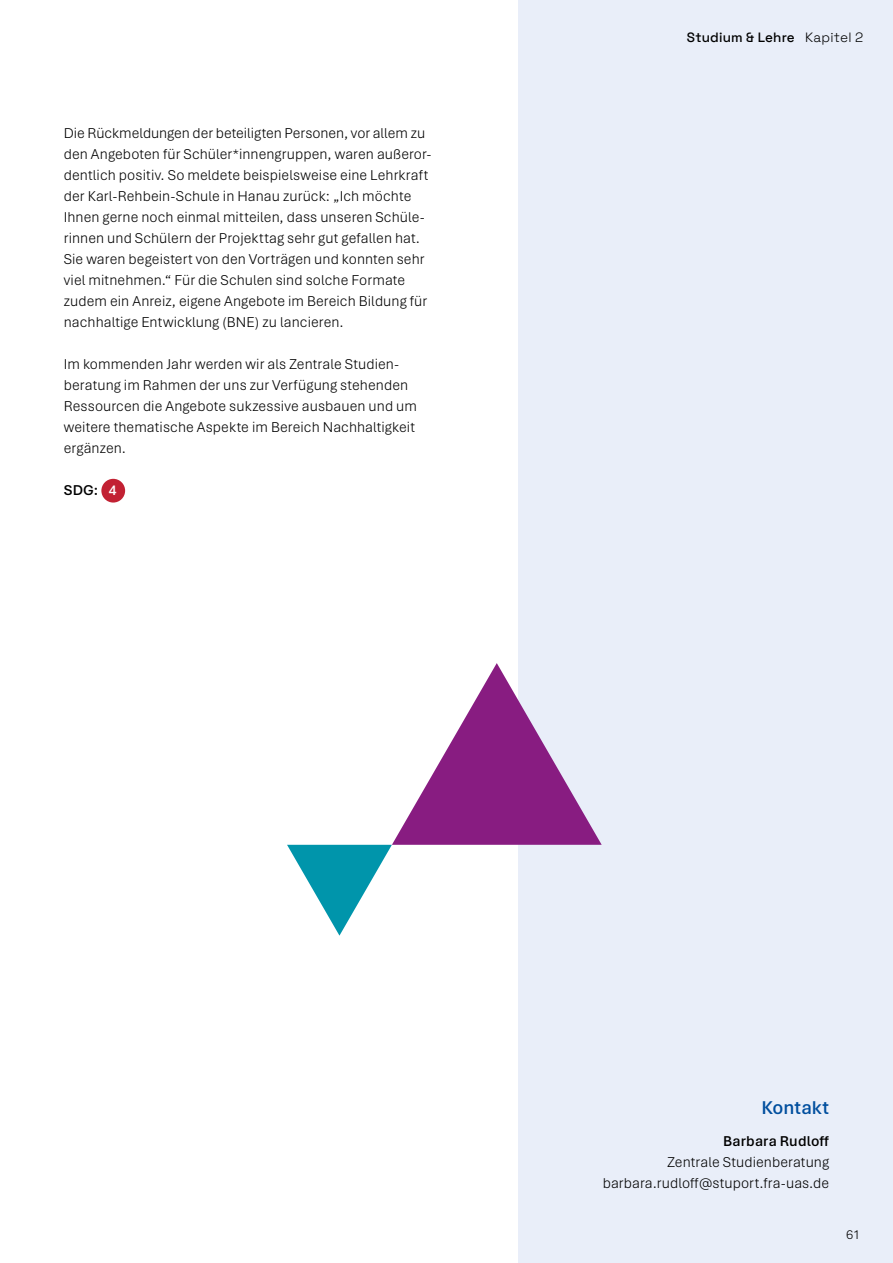
<style>
.page{position:relative;width:893px;height:1263px;background:#fff}
.page>*{position:absolute;margin:0;border:0;box-sizing:border-box;transform-origin:0 0}
.DIN_A4_Kontakt{font:600 19.5px "Aptos";color:#004e9e}
.DIN_A4_copy_10pt{font:300 15px/21px "Aptos";letter-spacing:.005em;color:#000}
.copy_10pt_1{font:600 15px "Aptos";color:#000}
.t1{font:300 13.5px "Space Grotesk";letter-spacing:.015em;color:#000}
.t2{font:300 13.5px "Aptos";color:#000}
.s1{font-size:14.7px;color:#fff}
.s2{font-weight:600}
</style>
<div class="page">
<div style="left:519px;top:0;width:374px;height:1263px;background:#e9eef9"></div>
<div style="left:101px;top:479px;width:24px;height:24px;background:#c22133;border-radius:50%"></div>
<svg style="left:287px;top:663px;width:315px;height:273px"></svg>
<p class="DIN_A4_copy_10pt" style="left:64px;top:122px;width:369px">Die Rückmeldungen der beteiligten Personen, vor allem zu den Angeboten für Schüler*innengruppen, waren außeror&shy;dentlich positiv. So meldete beispielsweise eine Lehrkraft der Karl-Rehbein-Schule in Hanau zurück: „Ich möchte Ihnen gerne noch einmal mitteilen, dass unseren Schüle&shy;rinnen und Schülern der Projekttag sehr gut gefallen hat.<br>Sie waren begeistert von den Vorträgen und konnten sehr viel mitnehmen.“ Für die Schulen sind solche Formate zudem ein Anreiz, eigene Angebote im Bereich Bildung für nachhaltige Entwicklung (BNE) zu lancieren.</p>
<p class="DIN_A4_copy_10pt" style="left:64px;top:353px;width:355px">Im kommenden Jahr werden wir als Zentrale Studien&shy;beratung im Rahmen der uns zur Verfügung stehenden Ressourcen die Angebote sukzessive ausbauen und um weitere thematische Aspekte im Bereich Nachhaltigkeit ergänzen.</p>
<p class="copy_10pt_1" style="left:64px;top:480px;width:54px">SDG: <span class="s1">4</span></p>
<p class="t1" style="left:687px;top:28px;width:178px">Studium &amp; Lehre Kapitel 2</p>
<p class="DIN_A4_Kontakt" style="left:761px;top:1095px;width:69px">Kontakt</p>
<p class="DIN_A4_copy_10pt" style="left:667px;top:1130px;width:163px;text-align:right"><span class="s2">Barbara Rudloff<br></span>Zentrale Studienberatung</p>
<p class="DIN_A4_copy_10pt" style="left:603px;top:1172px;width:228px">barbara.rudloff@stuport.fra-uas.de</p>
<p class="t2" style="left:846px;top:1225px;width:16px">61</p>
</div>
